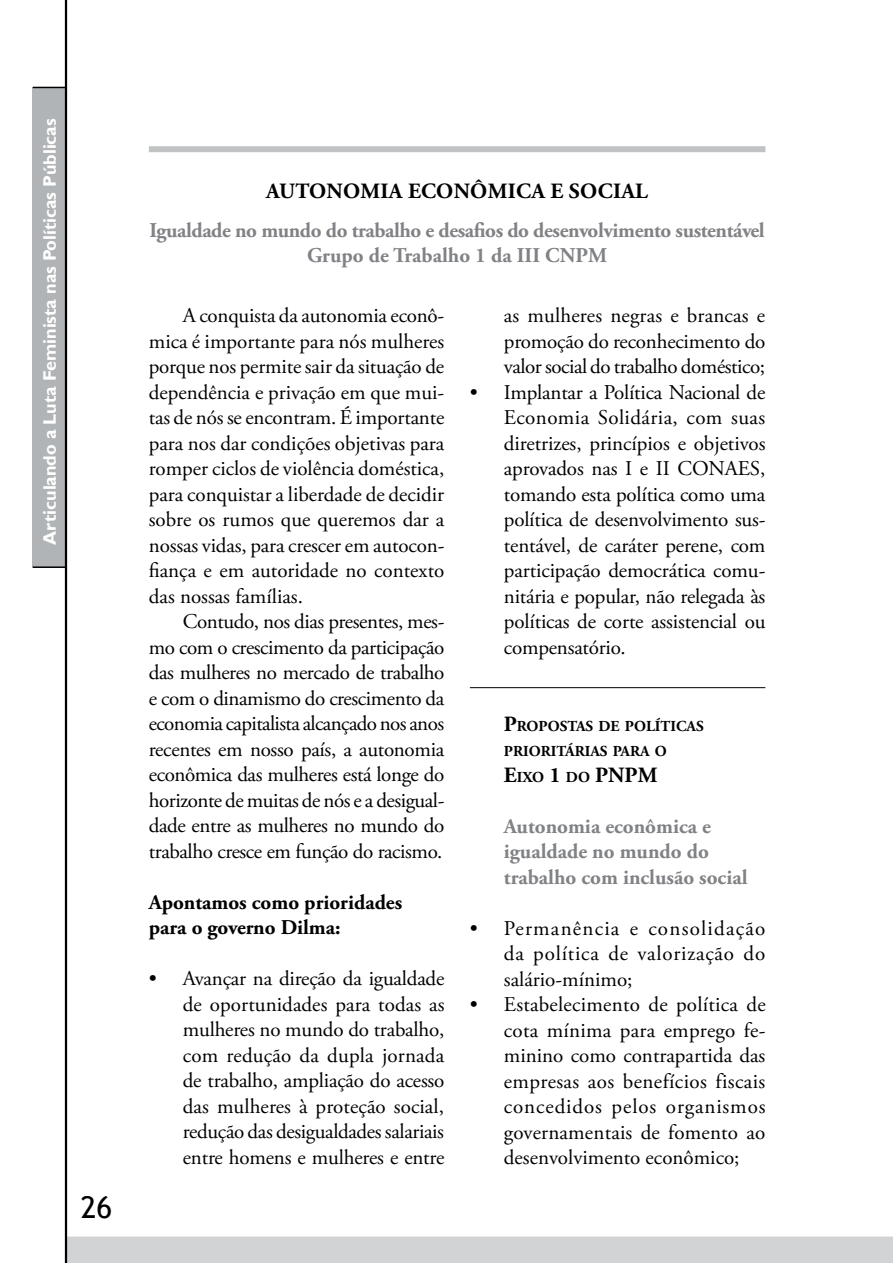
<style>
.page{position:relative;width:893px;height:1263px;background:#fff}
.page>*{position:absolute;margin:0;border:0;box-sizing:border-box;transform-origin:0 0}
.t1{font:30px "Trebuchet MS";color:#000}
.t2{font:700 21.75px "Adobe Garamond Pro";letter-spacing:.015em;color:#000}
.t3{font:700 21.75px "Adobe Garamond Pro";color:#000}
.t4{font:21px/25.5px "Adobe Garamond Pro";letter-spacing:-.005em;color:#000;text-align:justify}
.t5{font:700 21px/25.5px "Adobe Garamond Pro";letter-spacing:-.02em;color:#808285;text-align:center}
.t6{font:700 21px/25.5px "Adobe Garamond Pro";color:#808285}
.t7{font:700 21px/25.5px "Adobe Garamond Pro";color:#000}
.t8{font:700 18px "Gill Sans";color:#fff}
.t9{font:700 15.15px/25.5px "Adobe Garamond Pro";color:#000}
.s1{font-size:21.75px}
.s2{font-size:15.15px}
</style>
<div class="page">
<div style="left:67px;top:1236px;width:826px;height:27px;background:#d1d3d4"></div>
<div style="left:33px;top:88px;width:32px;height:479px;background:#b1b4b6"></div>
<hr style="left:33px;top:87px;width:33px;height:1px;background:#000">
<hr style="left:65px;top:0;width:2px;height:1263px;background:#000">
<hr style="left:33px;top:566px;width:33px;height:2px;background:#000">
<div style="left:149px;top:146px;width:616px;height:6px;background:#c0c2c4"></div>
<hr style="left:470px;top:687px;width:295px;height:1px;background:#000">
<p class="t8" style="left:39px;top:545px;width:428px;rotate:-90deg">Articulando a Luta Feminista nas Políticas Públicas</p>
<h1 class="t1" style="left:81px;top:1189px;width:33px">26</h1>
<p class="t2" style="left:266px;top:178px;width:383px">Autonomia Econômica e Social</p>
<p class="t5" style="left:149px;top:218px;width:617px">Igualdade no mundo do trabalho e desafios do desenvolvimento sustentável<br>Grupo de Trabalho 1 da III CNPM</p>
<p class="t4" style="left:504px;top:304px;width:263px">as mulheres negras e brancas e promoção do reconhecimento do valor social do trabalho doméstico;</p>
<p class="t4" style="left:504px;top:380px;width:263px;text-indent:-34px">• Implantar a Política Nacional de Economia Solidária, com suas diretrizes, princípios e objetivos aprovados nas I e II CONAES, tomando esta política como uma política de desenvolvimento sus&shy;tentável, de caráter perene, com participação democrática comu&shy;nitária e popular, não relegada às políticas de corte assistencial ou compensatório.</p>
<p class="t4" style="left:149px;top:304px;width:297px;text-indent:34px">A conquista da autonomia econô&shy;mica é importante para nós mulheres porque nos permite sair da situação de dependência e privação em que mui&shy;tas de nós se encontram. É importante para nos dar condições objetivas para romper ciclos de violência doméstica, para conquistar a liberdade de decidir sobre os rumos que queremos dar a nossas vidas, para crescer em autocon&shy;fiança e em autoridade no contexto das nossas famílias.</p>
<p class="t4" style="left:149px;top:610px;width:297px;text-indent:34px">Contudo, nos dias presentes, mes&shy;mo com o crescimento da participação das mulheres no mercado de trabalho e com o dinamismo do crescimento da economia capitalista alcançado nos anos recentes em nosso país, a autonomia econômica das mulheres está longe do horizonte de muitas de nós e a desigual&shy;dade entre as mulheres no mundo do trabalho cresce em função do racismo.</p>
<p class="t7" style="left:149px;top:890px;width:255px">Apontamos como prioridades para o governo Dilma:</p>
<p class="t4" style="left:183px;top:967px;width:263px;text-indent:-34px">• Avançar na direção da igualdade de oportunidades para todas as mulheres no mundo do trabalho, com redução da dupla jornada de trabalho, ampliação do acesso das mulheres à proteção social, redução das desigualdades salariais entre homens e mulheres e entre</p>
<p class="t9" style="left:504px;top:713px;width:201px"><span class="s1">P</span>ROPOSTAS DE POLÍTICAS<br>PRIORITÁRIAS PARA O</p>
<p class="t3" style="left:504px;top:762px;width:155px">E<span class="s2">IXO</span> 1 <span class="s2">DO</span> PNPM</p>
<p class="t6" style="left:504px;top:813px;width:245px">Autonomia econômica e igualdade no mundo do trabalho com inclusão social</p>
<p class="t4" style="left:504px;top:916px;width:263px;text-indent:-34px">• Permanência e consolidação da política de valorização do salário-mínimo;</p>
<p class="t4" style="left:504px;top:992px;width:263px;text-indent:-34px">• Estabelecimento de política de cota mínima para emprego fe&shy;minino como contrapartida das empresas aos benefícios fiscais concedidos pelos organismos governamentais de fomento ao desenvolvimento econômico;</p>
</div>
